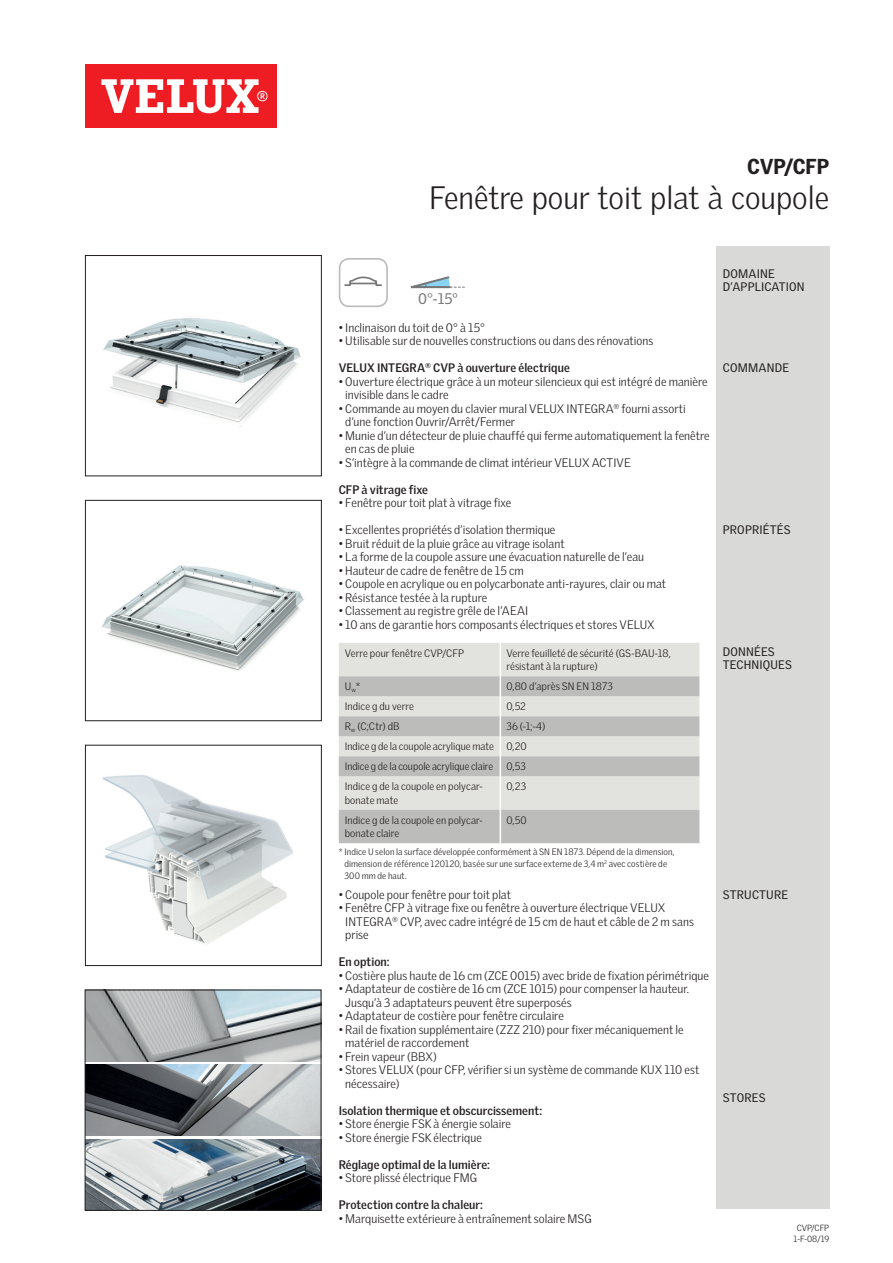
<style>
.page{position:relative;width:893px;height:1263px;background:#fff}
.page>*{position:absolute;margin:0;border:0;box-sizing:border-box;transform-origin:0 0}
.t1{font:300 31.5px "Velux Gothic";color:#231f20}
.t2{font:900 21px "Velux Gothic";color:#231f20}
.t3{font:14.85px "Velux Gothic";color:#767778}
.t4{font:300 12px/13.5px "Velux Gothic";letter-spacing:.005em;color:#231f20}
.t5{font:700 12px "Velux Gothic";letter-spacing:.005em;color:#231f20}
.t6{font:12px/13.5px "Velux Gothic";letter-spacing:.015em;color:#231f20}
.t7{font:300 10.5px/13.5px "Velux Gothic";letter-spacing:.005em;color:#231f20}
.t8{font:300 9px/12px "Velux Gothic";letter-spacing:.015em;color:#231f20}
.t9{font:300 8.7px/10.5px "Velux Gothic";color:#231f20;text-align:center}
</style>
<div class="page">
<div style="left:716px;top:247px;width:113px;height:962px;background:#d9d9d8"></div>
<div style="left:85px;top:64px;width:191px;height:64px;background:#ee1d23"></div>
<svg style="left:101px;top:79px;width:167px;height:34px"></svg>
<img style="left:103px;top:318px;width:198px;height:109px">
<div style="left:85px;top:255px;width:237px;height:221px;border:1px solid #231f20"></div>
<img style="left:102px;top:565px;width:202px;height:105px">
<div style="left:85px;top:500px;width:237px;height:221px;border:1px solid #231f20"></div>
<img style="left:103px;top:775px;width:191px;height:170px">
<div style="left:85px;top:745px;width:237px;height:221px;border:1px solid #231f20"></div>
<div style="left:339px;top:258px;width:49px;height:49px;border:2px solid #bcbdbb;border-radius:9px"></div>
<svg style="left:410px;top:276px;width:54px;height:13px"></svg>
<svg style="left:344px;top:276px;width:38px;height:10px"></svg>
<img style="left:87px;top:992px;width:232px;height:69px">
<img style="left:87px;top:1064px;width:232px;height:72px">
<img style="left:87px;top:1139px;width:235px;height:72px">
<div style="left:85px;top:990px;width:236px;height:221px;border:1px solid #231f20"></div>
<div style="left:339px;top:643px;width:360px;height:33px;background:#e2e2de"></div>
<svg style="left:339px;top:676px;width:360px;height:167px;background:#cdcdca"></svg>
<hr style="left:500px;top:643px;width:1px;height:33px;background:#fff">
<svg style="left:500px;top:676px;width:1px;height:100px"></svg>
<hr style="left:500px;top:776px;width:1px;height:34px;background:#fff">
<hr style="left:500px;top:810px;width:1px;height:33px;background:#fff">
<h2 class="t2" style="left:747px;top:153px;width:84px">CVP/CFP</h2>
<h1 class="t1" style="left:429px;top:179px;width:401px">Fenêtre pour toit plat à coupole</h1>
<p class="t3" style="left:418px;top:290px;width:42px">0°-15°</p>
<p class="t4" style="left:339px;top:320px;width:148px">• Inclinaison du toit de 0° à 15°</p>
<p class="t4" style="left:339px;top:334px;width:316px">• Utilisable sur de nouvelles constructions ou dans des rénovations</p>
<p class="t5" style="left:339px;top:360px;width:233px">VELUX INTEGRA<sup>®</sup> CVP à ouverture électrique</p>
<p class="t4" style="left:345px;top:374px;width:364px;text-indent:-7px">• Ouverture électrique grâce à un moteur silencieux qui est intégré de manière invisible dans le cadre</p>
<p class="t4" style="left:345px;top:401px;width:342px;text-indent:-7px">• Commande au moyen du clavier mural VELUX INTEGRA<sup>®</sup> fourni assorti d’une fonction Ouvrir/Arrêt/Fermer</p>
<p class="t4" style="left:345px;top:428px;width:366px;text-indent:-7px">• Munie d’un détecteur de pluie chauffé qui ferme automatiquement la fenêtre en cas de pluie</p>
<p class="t4" style="left:339px;top:455px;width:293px">• S’intègre à la commande de climat intérieur VELUX ACTIVE</p>
<p class="t5" style="left:339px;top:482px;width:91px">CFP à vitrage fixe</p>
<p class="t4" style="left:339px;top:496px;width:174px">• Fenêtre pour toit plat à vitrage fixe</p>
<p class="t4" style="left:339px;top:523px;width:218px">• Excellentes propriétés d’isolation thermique</p>
<p class="t4" style="left:339px;top:536px;width:227px">• Bruit réduit de la pluie grâce au vitrage isolant</p>
<p class="t4" style="left:339px;top:550px;width:307px">• La forme de la coupole assure une évacuation naturelle de l’eau</p>
<p class="t4" style="left:339px;top:563px;width:187px">• Hauteur de cadre de fenêtre de 15 cm</p>
<p class="t4" style="left:339px;top:577px;width:329px">• Coupole en acrylique ou en polycarbonate anti-rayures, clair ou mat</p>
<p class="t4" style="left:339px;top:590px;width:150px">• Résistance testée à la rupture</p>
<p class="t4" style="left:339px;top:604px;width:191px">• Classement au registre grêle de l’AEAI</p>
<p class="t4" style="left:339px;top:617px;width:317px">• 10 ans de garantie hors composants électriques et stores VELUX</p>
<p class="t7" style="left:345px;top:646px;width:121px">Verre pour fenêtre CVP/CFP</p>
<p class="t7" style="left:506px;top:646px;width:166px">Verre feuilleté de sécurité (GS-BAU-18, résistant à la rupture)</p>
<p class="t7" style="left:345px;top:679px;width:17px">U<sub>w</sub>*</p>
<p class="t7" style="left:506px;top:679px;width:108px">0,80 d’après SN EN 1873</p>
<p class="t7" style="left:345px;top:699px;width:71px">Indice g du verre</p>
<p class="t7" style="left:506px;top:699px;width:21px">0,52</p>
<p class="t7" style="left:345px;top:719px;width:56px">R<sub>w</sub> (C;Ctr) dB</p>
<p class="t7" style="left:345px;top:716px;width:202px;line-height:20px;text-indent:162px">36 (-1;-4)<br>Indice g de la coupole acrylique mate 0,20<br>Indice g de la coupole acrylique claire</p>
<p class="t7" style="left:506px;top:759px;width:21px">0,53</p>
<p class="t7" style="left:345px;top:779px;width:139px">Indice g de la coupole en polycar&shy;bonate mate</p>
<p class="t7" style="left:506px;top:779px;width:21px">0,23</p>
<p class="t7" style="left:345px;top:813px;width:139px">Indice g de la coupole en polycar&shy;bonate claire</p>
<p class="t7" style="left:506px;top:813px;width:22px">0,50</p>
<p class="t8" style="left:344px;top:846px;width:332px;text-indent:-6px">* Indice U selon la surface développée conformément à SN EN 1873. Dépend de la dimension, dimension de référence 120120, basée sur une surface externe de 3,4 m<sup>2</sup> avec costière de<br>300 mm de haut.</p>
<p class="t4" style="left:339px;top:887px;width:174px">• Coupole pour fenêtre pour toit plat</p>
<p class="t4" style="left:345px;top:901px;width:350px;text-indent:-7px">• Fenêtre CFP à vitrage fixe ou fenêtre à ouverture électrique VELUX<br>INTEGRA<sup>®</sup> CVP, avec cadre intégré de 15 cm de haut et câble de 2 m sans prise</p>
<p class="t5" style="left:339px;top:954px;width:52px">En option:</p>
<p class="t4" style="left:339px;top:968px;width:372px">• Costière plus haute de 16 cm (ZCE 0015) avec bride de fixation périmétrique</p>
<p class="t4" style="left:345px;top:982px;width:345px;text-indent:-7px">• Adaptateur de costière de 16 cm (ZCE 1015) pour compenser la hauteur.<br>Jusqu’à 3 adaptateurs peuvent être superposés</p>
<p class="t4" style="left:339px;top:1009px;width:227px">• Adaptateur de costière pour fenêtre circulaire</p>
<p class="t4" style="left:345px;top:1022px;width:340px;text-indent:-7px">• Rail de fixation supplémentaire (ZZZ 210) pour fixer mécaniquement le matériel de raccordement</p>
<p class="t4" style="left:339px;top:1049px;width:100px">• Frein vapeur (BBX)</p>
<p class="t4" style="left:345px;top:1063px;width:356px;text-indent:-7px">• Stores VELUX (pour CFP, vérifier si un système de commande KUX 110 est nécessaire)</p>
<p class="t5" style="left:339px;top:1103px;width:205px">Isolation thermique et obscurcissement:</p>
<p class="t4" style="left:339px;top:1117px;width:174px">• Store énergie FSK à énergie solaire</p>
<p class="t4" style="left:339px;top:1130px;width:145px">• Store énergie FSK électrique</p>
<p class="t5" style="left:339px;top:1157px;width:153px">Réglage optimal de la lumière:</p>
<p class="t4" style="left:339px;top:1171px;width:140px">• Store plissé électrique FMG</p>
<p class="t5" style="left:339px;top:1197px;width:146px">Protection contre la chaleur:</p>
<p class="t4" style="left:339px;top:1211px;width:254px">• Marquisette extérieure à entraînement solaire MSG</p>
<p class="t6" style="left:723px;top:267px;width:83px">DOMAINE<br>D’APPLICATION</p>
<p class="t6" style="left:723px;top:361px;width:68px">COMMANDE</p>
<p class="t6" style="left:723px;top:523px;width:69px">PROPRIÉTÉS</p>
<p class="t6" style="left:723px;top:645px;width:70px">DONNÉES<br>TECHNIQUES</p>
<p class="t6" style="left:723px;top:888px;width:67px">STRUCTURE</p>
<p class="t6" style="left:723px;top:1090px;width:44px">STORES</p>
<p class="t9" style="left:794px;top:1223px;width:37px">CVP/CFP<br>1-F-08/19</p>
</div>
